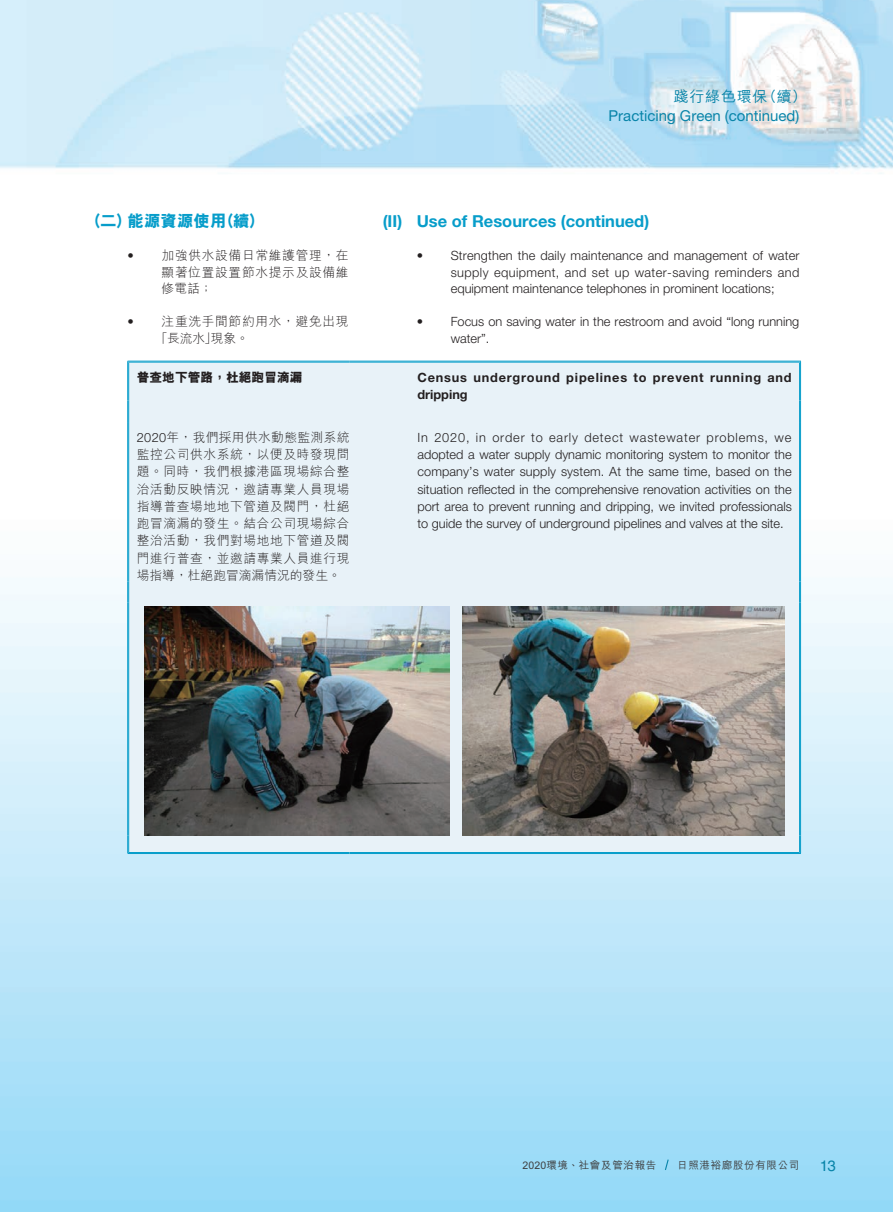
<style>
.page{position:relative;width:893px;height:1212px;background:#fff}
.page>*{position:absolute;margin:0;border:0;box-sizing:border-box;transform-origin:0 0}
.t1{font:700 16.5px "Helvetica Neue LT Std";color:#079dca}
.t2{font:800 16.5px "M Hei HK";color:#079dca}
.t3{font:15px "Helvetica Neue LT Std";color:#0884a9}
.t4{font:500 15px "M Hei HK";letter-spacing:.05em;color:#0884a9}
.t5{font:15px "Helvetica LT Std";color:#0884a9}
.t6{font:300 12.75px/17.2px "Helvetica Neue LT Std";color:#231f20;text-align:justify}
.t7{font:300 12.75px/17.2px "M Hei HK";letter-spacing:.045em;color:#231f20;text-align:justify}
.t8{font:700 12.75px/17.2px "Helvetica Neue LT Std";letter-spacing:.06em;color:#231f20}
.t9{font:800 12.75px "M Hei HK";color:#231f20}
.t10{font:500 10.5px "M Hei HK";letter-spacing:.065em;color:#3e3e3f}
.s1{font-family:"Helvetica Neue LT Std"}
</style>
<div class="page">
<img style="left:0;top:0;width:893px;height:1212px">
<svg style="left:664px;top:1158px;width:5px;height:13px"></svg>
<div style="left:129px;top:363px;width:670px;height:489px;background:#e8f2f8"></div>
<hr style="left:128px;top:361px;width:221px;height:1px;background:#079dca">
<hr style="left:128px;top:362px;width:221px;height:1px;background:#079dca">
<hr style="left:127px;top:361px;width:1px;height:39px;background:#079dca">
<hr style="left:128px;top:362px;width:1px;height:38px;background:#079dca">
<hr style="left:349px;top:361px;width:452px;height:1px;background:#079dca">
<hr style="left:349px;top:362px;width:451px;height:1px;background:#079dca">
<hr style="left:799px;top:362px;width:1px;height:38px;background:#079dca">
<hr style="left:800px;top:361px;width:1px;height:39px;background:#079dca">
<svg style="left:127px;top:400px;width:2px;height:22px"></svg>
<svg style="left:799px;top:400px;width:2px;height:22px"></svg>
<hr style="left:127px;top:422px;width:1px;height:159px;background:#079dca">
<hr style="left:128px;top:422px;width:1px;height:159px;background:#079dca">
<hr style="left:799px;top:422px;width:1px;height:159px;background:#079dca">
<hr style="left:800px;top:422px;width:1px;height:159px;background:#079dca">
<svg style="left:127px;top:581px;width:2px;height:21px"></svg>
<svg style="left:799px;top:581px;width:2px;height:21px"></svg>
<hr style="left:127px;top:602px;width:1px;height:233px;background:#079dca">
<hr style="left:128px;top:602px;width:1px;height:233px;background:#079dca">
<hr style="left:799px;top:602px;width:1px;height:233px;background:#079dca">
<hr style="left:800px;top:602px;width:1px;height:233px;background:#079dca">
<svg style="left:127px;top:835px;width:2px;height:18px"></svg>
<svg style="left:799px;top:835px;width:2px;height:18px"></svg>
<hr style="left:128px;top:852px;width:221px;height:1px;background:#079dca">
<hr style="left:128px;top:853px;width:221px;height:1px;background:#079dca">
<hr style="left:349px;top:852px;width:451px;height:1px;background:#079dca">
<hr style="left:349px;top:853px;width:452px;height:1px;background:#079dca">
<img style="left:144px;top:606px;width:306px;height:229px">
<img style="left:462px;top:606px;width:322px;height:229px">
<p class="t4" style="left:674px;top:86px;width:135px">踐行綠色環保（續）</p>
<p class="t3" style="left:609px;top:106px;width:192px">Practicing Green (continued)</p>
<p class="t2" style="left:86px;top:213px;width:180px">（二）能源資源使用（續）</p>
<p class="t7" style="left:162px;top:247px;width:189px;line-height:16.5px;text-indent:-34px"><span class="s1">•</span> 加強供水設備日常維護管理，在顯著位置設置節水提示及設備維修電話；</p>
<p class="t7" style="left:155px;top:313px;width:195px;line-height:16.5px;text-indent:-28px"><span class="s1">•</span> 注重洗手間節約用水，避免出現「長流水」現象。</p>
<p class="t9" style="left:137px;top:370px;width:167px">普查地下管路，杜絕跑冒滴漏</p>
<p class="t8" style="left:417px;top:368px;width:376px">Census underground pipelines to prevent running and dripping</p>
<p class="t7" style="left:137px;top:428px;width:214px"><span class="s1">2020</span>年，我們採用供水動態監測系統監控公司供水系統，以便及時發現問題。同時，我們根據港區現場綜合整治活動反映情況，邀請專業人員現場指導普查場地地下管道及閥門，杜絕跑冒滴漏的發生。結合公司現場綜合整治活動，我們對場地地下管道及閥門進行普查，並邀請專業人員進行現場指導，杜絕跑冒滴漏情況的發生。</p>
<p class="t6" style="left:417px;top:428px;width:376px">In 2020, in order to early detect wastewater problems, we adopted a water supply dynamic monitoring system to monitor the company’s water supply system. At the same time, based on the situation reflected in the comprehensive renovation activities on the port area to prevent running and dripping, we invited professionals to guide the survey of underground pipelines and valves at the site.</p>
<p class="t1" style="left:383px;top:211px;width:268px">(II) Use of Resources (continued)</p>
<p class="t6" style="left:451px;top:247px;width:350px;line-height:16.5px;text-indent:-34px">• Strengthen the daily maintenance and management of water supply equipment, and set up water-saving reminders and equipment maintenance telephones in prominent locations;</p>
<p class="t6" style="left:451px;top:313px;width:350px;line-height:16.5px;text-indent:-34px">• Focus on saving water in the restroom and avoid “long running water”.</p>
<p class="t10" style="left:522px;top:1157px;width:135px">2020環境、社會及管治報告</p>
<p class="t10" style="left:677px;top:1157px;width:124px">日照港裕廊股份有限公司</p>
<p class="t5" style="left:820px;top:1156px;width:18px">13</p>
</div>
